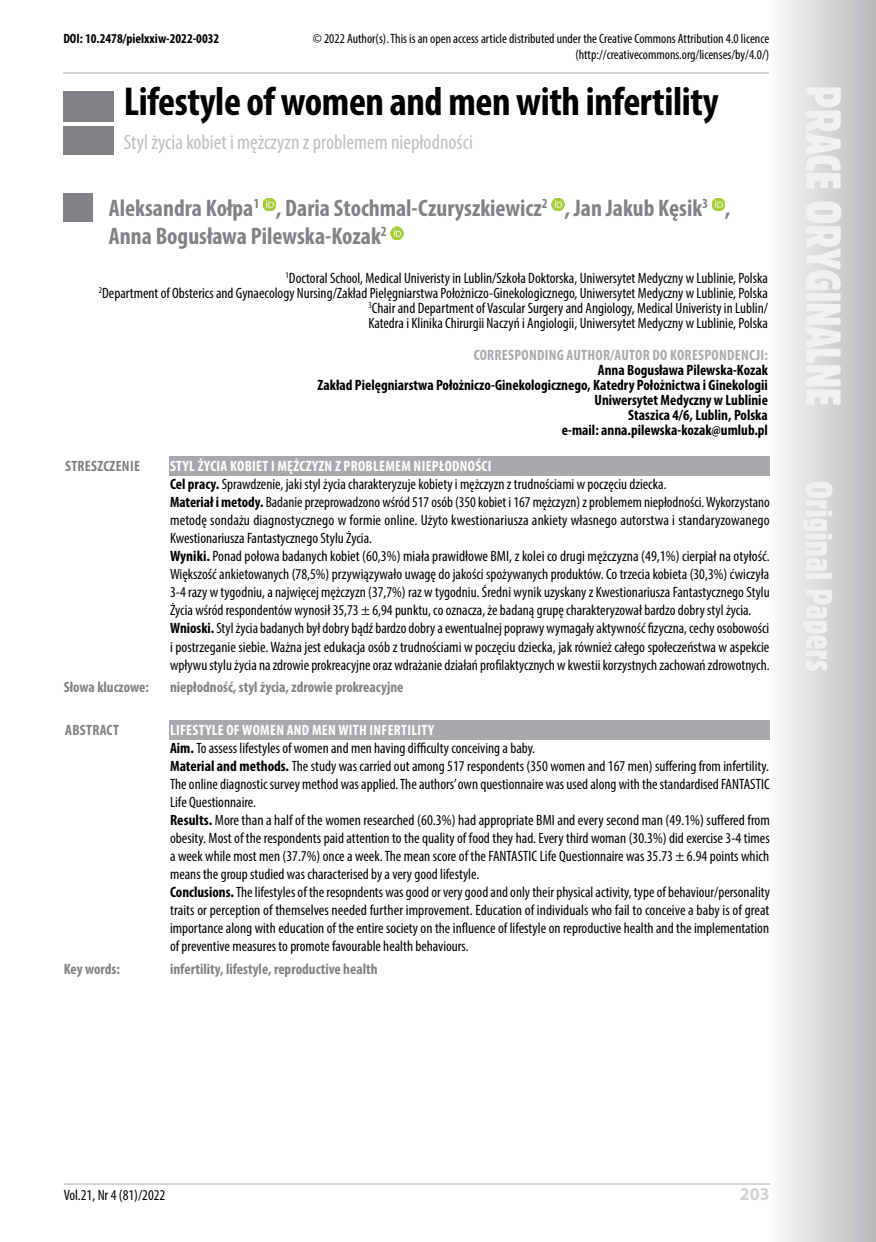
<style>
.page{position:relative;width:876px;height:1242px;background:#fff}
.page>*{position:absolute;margin:0;border:0;box-sizing:border-box;transform-origin:0 0}
.t1{font:700 condensed 40.5px "Myriad Pro";letter-spacing:-.01em;color:#000}
.t2{font:700 condensed 24px/28.8px "Myriad Pro";color:#808285}
.t3{font:condensed 21px "Myriad Pro";color:#bcbec0}
.t4{font:700 18px "Myriad Pro";color:#d1d3d4}
.t5{font:condensed 15px/18px "Myriad Pro";color:#000}
.t6{font:700 condensed 15px/15px "Myriad Pro";color:#000;text-align:right}
.t7{font:700 condensed 15px "Myriad Pro";color:#808285}
.t8{font:700 condensed 15px "Myriad Pro";letter-spacing:.02em;color:#a7a9ac}
.t9{font:700 condensed 15px "Myriad Pro";letter-spacing:.02em;color:#808285}
.t10{font:condensed 13.5px/16.2px "Myriad Pro";color:#000;text-align:right}
.t11{font:700 condensed 13.5px "Myriad Pro";color:#000}
.s1{font-weight:700;color:#fff}
.s2{font-weight:700}
</style>
<div class="page">
<div style="left:769px;top:0;width:107px;height:1242px;background:linear-gradient(to right,#fcfcfc,#b6b8ba)"></div>
<hr style="left:768px;top:0;width:2px;height:1242px;background:#fefeff">
<svg style="left:803px;top:87px;width:38px;height:584px"></svg>
<hr style="left:64px;top:1183px;width:706px;height:2px;background:#d1d3d4">
<hr style="left:64px;top:72px;width:705px;height:2px;background:#d1d3d4">
<div style="left:64px;top:91px;width:50px;height:30px;background:#808285"></div>
<div style="left:64px;top:127px;width:50px;height:28px;background:#808285"></div>
<div style="left:64px;top:193px;width:29px;height:28px;background:#808285"></div>
<div style="left:169px;top:457px;width:601px;height:18px;background:#a7a9ac"></div>
<div style="left:169px;top:456px;width:601px;height:18px;background:#a7a9ac"></div>
<div style="left:169px;top:721px;width:601px;height:18px;background:#a7a9ac"></div>
<div style="left:169px;top:720px;width:601px;height:18px;background:#a7a9ac"></div>
<svg style="left:263px;top:198px;width:13px;height:13px"></svg>
<svg style="left:552px;top:198px;width:12px;height:13px"></svg>
<svg style="left:712px;top:198px;width:13px;height:13px"></svg>
<svg style="left:391px;top:227px;width:12px;height:13px"></svg>
<p class="t11" style="left:63px;top:30px;width:157px">DOI: 10.2478/pielxxiw-2022-0032</p>
<p class="t10" style="left:313px;top:30px;width:458px">© 2022 Author(s). This is an open access article distributed under the Creative Commons Attribution 4.0 licence (http://creativecommons.org/licenses/by/4.0/)</p>
<h1 class="t1" style="left:124px;top:77px;width:596px">Lifestyle of women and men with infertility</h1>
<h3 class="t3" style="left:124px;top:130px;width:351px">Styl życia kobiet i mężczyzn z problemem niepłodności</h3>
<h2 class="t2" style="left:109px;top:193px;width:623px">Aleksandra Kołpa<sup>1</sup> , Daria Stochmal-Czuryszkiewicz<sup>2</sup> , Jan Jakub Kęsik<sup>3</sup> ,<br>Anna Bogusława Pilewska-Kozak<sup>2</sup></h2>
<p class="t5" style="left:99px;top:271px;width:671px;line-height:15px;text-align:right"><sup>1</sup>Doctoral School, Medical Univeristy in Lublin/Szkoła Doktorska, Uniwersytet Medyczny w Lublinie, Polska<br><sup>2</sup>Department of Obsterics and Gynaecology Nursing/Zakład Pielęgniarstwa Położniczo-Ginekologicznego, Uniwersytet Medyczny w Lublinie, Polska <sup>3</sup>Chair and Department of Vascular Surgery and Angiology, Medical Univeristy in Lublin/<br>Katedra i Klinika Chirurgii Naczyń i Angiologii, Uniwersytet Medyczny w Lublinie, Polska</p>
<p class="t8" style="left:474px;top:346px;width:296px">CORRESPONDING AUTHOR/AUTOR DO KORESPONDENCJI:</p>
<p class="t6" style="left:318px;top:362px;width:452px">Anna Bogusława Pilewska-Kozak<br>Zakład Pielęgniarstwa Położniczo-Ginekologicznego, Katedry Położnictwa i Ginekologii Uniwersytet Medyczny w Lublinie<br>Staszica 4/6, Lublin, Polska<br>e-mail: anna.pilewska-kozak@umlub.pl</p>
<p class="t9" style="left:65px;top:457px;width:76px">STRESZCZENIE</p>
<p class="t5" style="left:170px;top:457px;width:601px"><span class="s1">STYL ŻYCIA KOBIET I MĘŻCZYZN Z PROBLEMEM NIEPŁODNOŚCI<br></span><span class="s2">Cel pracy.</span> Sprawdzenie, jaki styl życia charakteryzuje kobiety i mężczyzn z trudnościami w poczęciu dziecka.<br><span class="s2">Materiał i metody.</span> Badanie przeprowadzono wśród 517 osób (350 kobiet i 167 mężczyzn) z problemem niepłodności. Wykorzystano metodę sondażu diagnostycznego w formie online. Użyto kwestionariusza ankiety własnego autorstwa i standaryzowanego Kwestionariusza Fantastycznego Stylu Życia.<br><span class="s2">Wyniki.</span> Ponad połowa badanych kobiet (60,3%) miała prawidłowe BMI, z kolei co drugi mężczyzna (49,1%) cierpiał na otyłość.<br>Większość ankietowanych (78,5%) przywiązywało uwagę do jakości spożywanych produktów. Co trzecia kobieta (30,3%) ćwiczyła 3-4 razy w tygodniu, a najwięcej mężczyzn (37,7%) raz w tygodniu. Średni wynik uzyskany z Kwestionariusza Fantastycznego Stylu Życia wśród respondentów wynosił 35,73 ± 6,94 punktu, co oznacza, że badaną grupę charakteryzował bardzo dobry styl życia.<br><span class="s2">Wnioski.</span> Styl życia badanych był dobry bądź bardzo dobry a ewentualnej poprawy wymagały aktywność fizyczna, cechy osobowości i postrzeganie siebie. Ważna jest edukacja osób z trudnościami w poczęciu dziecka, jak również całego społeczeństwa w aspekcie wpływu stylu życia na zdrowie prokreacyjne oraz wdrażanie działań profilaktycznych w kwestii korzystnych zachowań zdrowotnych.</p>
<p class="t7" style="left:64px;top:677px;width:87px">Słowa kluczowe:</p>
<p class="t7" style="left:170px;top:677px;width:235px">niepłodność, styl życia, zdrowie prokreacyjne</p>
<p class="t9" style="left:65px;top:721px;width:55px">ABSTRACT</p>
<p class="t5" style="left:170px;top:721px;width:601px"><span class="s1">LIFESTYLE OF WOMEN AND MEN WITH INFERTILITY<br></span><span class="s2">Aim.</span> To assess lifestyles of women and men having difficulty conceiving a baby.<br><span class="s2">Material and methods.</span> The study was carried out among 517 respondents (350 women and 167 men) suffering from infertility.<br>The online diagnostic survey method was applied. The authors’ own questionnaire was used along with the standardised FANTASTIC Life Questionnaire.<br><span class="s2">Results.</span> More than a half of the women researched (60.3%) had appropriate BMI and every second man (49.1%) suffered from obesity. Most of the respondents paid attention to the quality of food they had. Every third woman (30.3%) did exercise 3-4 times a week while most men (37.7%) once a week. The mean score of the FANTASTIC Life Questionnaire was 35.73 ± 6.94 points which means the group studied was characterised by a very good lifestyle.<br><span class="s2">Conclusions.</span> The lifestyles of the resopndents was good or very good and only their physical activity, type of behaviour/personality traits or perception of themselves needed further improvement. Education of individuals who fail to conceive a baby is of great importance along with education of the entire society on the influence of lifestyle on reproductive health and the implementation of preventive measures to promote favourable health behaviours.</p>
<p class="t7" style="left:64px;top:959px;width:58px">Key words:</p>
<p class="t7" style="left:170px;top:959px;width:209px">infertility, lifestyle, reproductive health</p>
<p class="t5" style="left:64px;top:1186px;width:103px">Vol.21, Nr 4 (81)/2022</p>
<p class="t4" style="left:740px;top:1182px;width:31px">203</p>
</div>
